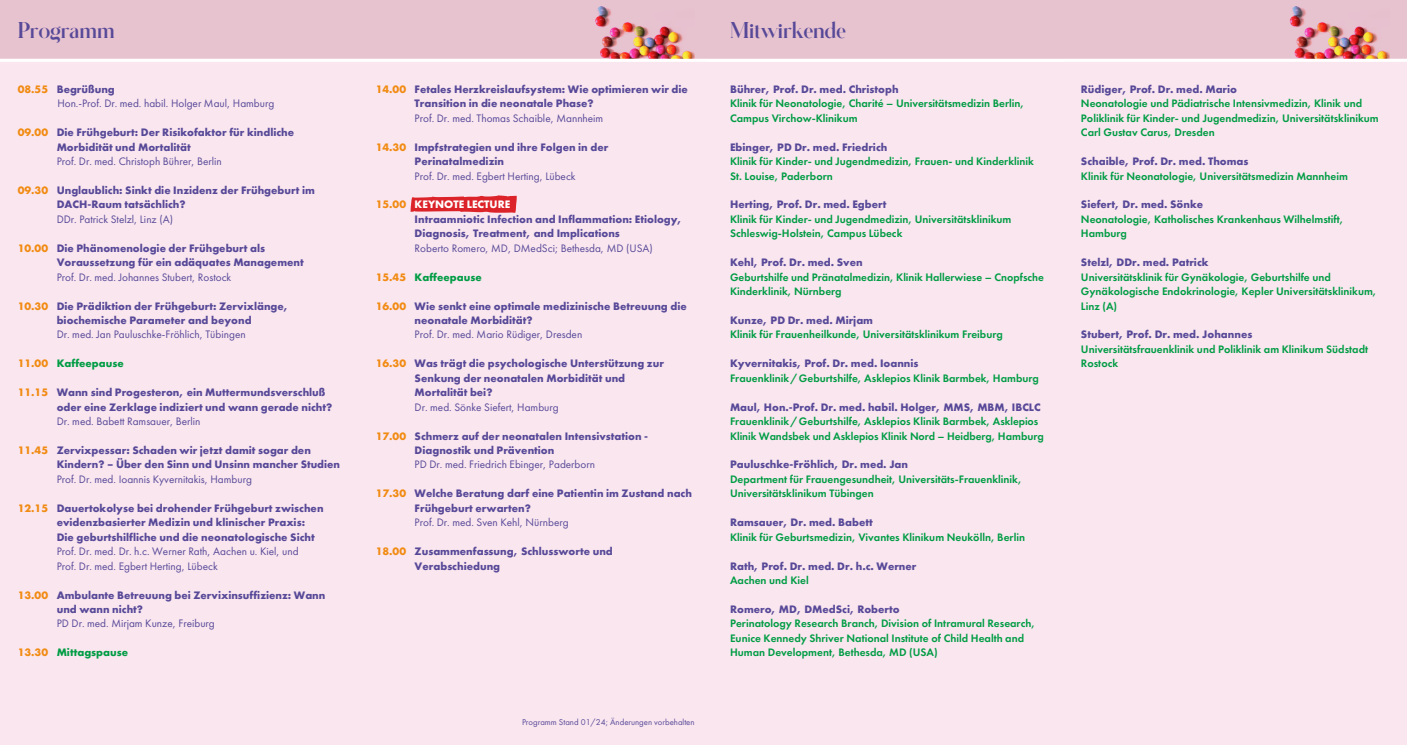
<style>
.page{position:relative;width:1407px;height:745px;background:#fff}
.page>*{position:absolute;margin:0;border:0;box-sizing:border-box;transform-origin:0 0}
.t1{font:20px "Glitten";color:#574998}
.t2{font:700 11.25px/14.4px "Futura PT";color:#574998}
.t3{font:600 11.25px/14.4px "Futura PT";color:#009c44}
.t4{font:11.25px/14.4px "Futura PT";color:#574998}
.t5{font:700 11.25px "Futura PT";color:#009c44}
.t6{font:8.75px "Futura PT";color:#574998}
.s1{font-weight:700;color:#f18b12}
.s2{font-weight:700}
.s3{color:#f18b12}
.s4{color:#fff}
</style>
<div class="page">
<div style="left:0;top:60px;width:1407px;height:684px;background:#fae6ef"></div>
<div style="left:0;top:0;width:1407px;height:60px;background:#e7c3cf"></div>
<img style="left:584px;top:7px;width:110px;height:52px">
<img style="left:1278px;top:7px;width:111px;height:52px">
<hr style="left:0;top:59px;width:1407px;height:3px;background:#fff">
<svg style="left:410px;top:195px;width:107px;height:18px;background:#e0444a"></svg>
<h1 class="t1" style="left:18px;top:20px;width:98px">Programm</h1>
<h1 class="t1" style="left:730px;top:20px;width:117px">Mitwirkende</h1>
<p class="t4" style="left:57px;top:83px;width:218px;text-indent:-40px"><span class="s1">08.55</span> <span class="s2">Begrüßung<br></span>Hon.-Prof. Dr. med. habil. Holger Maul, Hamburg</p>
<p class="t2" style="left:57px;top:126px;width:239px;text-indent:-39px"><span class="s3">09.00</span> Die Frühgeburt: Der Risikofaktor für kindliche<br>Morbidität und Mortalität</p>
<p class="t4" style="left:57px;top:155px;width:167px">Prof. Dr. med. Christoph Bührer, Berlin</p>
<p class="t2" style="left:57px;top:184px;width:260px;text-indent:-39px"><span class="s3">09.30</span> Unglaublich: Sinkt die Inzidenz der Frühgeburt im<br>DACH-Raum tatsächlich?</p>
<p class="t4" style="left:57px;top:212px;width:118px">DDr. Patrick Stelzl, Linz (A)</p>
<p class="t2" style="left:57px;top:241px;width:249px;text-indent:-39px"><span class="s3">10.00</span> Die Phänomenologie der Frühgeburt als<br>Voraussetzung für ein adäquates Management</p>
<p class="t4" style="left:57px;top:270px;width:176px">Prof. Dr. med. Johannes Stubert, Rostock</p>
<p class="t2" style="left:18px;top:299px;width:272px;text-align:center"><span class="s3">10.30</span> Die Prädiktion der Frühgeburt: Zervixlänge, biochemische Parameter and beyond</p>
<p class="t4" style="left:57px;top:328px;width:190px">Dr. med. Jan Pauluschke-Fröhlich, Tübingen</p>
<p class="t5" style="left:18px;top:358px;width:108px"><span class="s3">11.00</span> Kaffeepause</p>
<p class="t2" style="left:57px;top:386px;width:277px;text-indent:-39px"><span class="s3">11.15</span> Wann sind Progesteron, ein Muttermundsverschluß oder eine Zerklage indiziert und wann gerade nicht?</p>
<p class="t4" style="left:57px;top:414px;width:145px">Dr. med. Babett Ramsauer, Berlin</p>
<p class="t2" style="left:57px;top:443px;width:285px;text-indent:-39px"><span class="s3">11.45</span> Zervixpessar: Schaden wir jetzt damit sogar den<br>Kindern? – Über den Sinn und Unsinn mancher Studien</p>
<p class="t4" style="left:57px;top:472px;width:197px">Prof. Dr. med. Ioannis Kyvernitakis, Hamburg</p>
<p class="t2" style="left:57px;top:501px;width:268px;text-indent:-39px"><span class="s3">12.15</span> Dauertokolyse bei drohender Frühgeburt zwischen evidenzbasierter Medizin und klinischer Praxis:<br>Die geburtshilfliche und die neonatologische Sicht</p>
<p class="t4" style="left:57px;top:544px;width:243px">Prof. Dr. med. Dr. h.c. Werner Rath, Aachen u. Kiel, und<br>Prof. Dr. med. Egbert Herting, Lübeck</p>
<p class="t2" style="left:57px;top:588px;width:270px;text-indent:-39px"><span class="s3">13.00</span> Ambulante Betreuung bei Zervixinsuffizienz: Wann und wann nicht?</p>
<p class="t4" style="left:57px;top:617px;width:160px">PD Dr. med. Mirjam Kunze, Freiburg</p>
<p class="t5" style="left:18px;top:647px;width:112px"><span class="s3">13.30</span> Mittagspause</p>
<p class="t2" style="left:415px;top:83px;width:275px;text-indent:-39px"><span class="s3">14.00</span> Fetales Herzkreislaufsystem: Wie optimieren wir die<br>Transition in die neonatale Phase?</p>
<p class="t4" style="left:415px;top:111px;width:190px">Prof. Dr. med. Thomas Schaible, Mannheim</p>
<p class="t2" style="left:415px;top:140px;width:195px;text-indent:-39px"><span class="s3">14.30</span> Impfstrategien und ihre Folgen in der<br>Perinatalmedizin</p>
<p class="t4" style="left:415px;top:169px;width:163px">Prof. Dr. med. Egbert Herting, Lübeck</p>
<p class="t2" style="left:415px;top:198px;width:269px;text-indent:-39px"><span class="s3">15.00</span> <span class="s4">KEYNOTE LECTURE<br></span>Intraamniotic Infection and Inflammation: Etiology,<br>Diagnosis, Treatment, and Implications</p>
<p class="t4" style="left:415px;top:241px;width:240px">Roberto Romero, MD, DMedSci; Bethesda, MD (USA)</p>
<p class="t5" style="left:376px;top:272px;width:108px"><span class="s3">15.45</span> Kaffeepause</p>
<p class="t2" style="left:415px;top:299px;width:274px;text-indent:-39px"><span class="s3">16.00</span> Wie senkt eine optimale medizinische Betreuung die neonatale Morbidität?</p>
<p class="t4" style="left:415px;top:328px;width:169px">Prof. Dr. med. Mario Rüdiger, Dresden</p>
<p class="t2" style="left:415px;top:357px;width:251px;text-indent:-39px"><span class="s3">16.30</span> Was trägt die psychologische Unterstützung zur<br>Senkung der neonatalen Morbidität und<br>Mortalität bei?</p>
<p class="t4" style="left:415px;top:400px;width:146px">Dr. med. Sönke Siefert, Hamburg</p>
<p class="t2" style="left:415px;top:429px;width:235px;text-indent:-39px"><span class="s3">17.00</span> Schmerz auf der neonatalen Intensivstation -<br>Diagnostik und Prävention</p>
<p class="t4" style="left:415px;top:458px;width:182px">PD Dr. med. Friedrich Ebinger, Paderborn</p>
<p class="t2" style="left:415px;top:487px;width:279px;text-indent:-39px"><span class="s3">17.30</span> Welche Beratung darf eine Patientin im Zustand nach<br>Frühgeburt erwarten?</p>
<p class="t4" style="left:415px;top:515px;width:155px">Prof. Dr. med. Sven Kehl, Nürnberg</p>
<p class="t2" style="left:415px;top:544px;width:200px;text-indent:-39px"><span class="s3">18.00</span> Zusammenfassung, Schlussworte und<br>Verabschiedung</p>
<p class="t6" style="left:522px;top:717px;width:174px">Programm Stand 01/24; Änderungen vorbehalten</p>
<p class="t2" style="left:730px;top:83px;width:170px">Bührer, Prof. Dr. med. Christoph</p>
<p class="t3" style="left:730px;top:97px;width:296px">Klinik für Neonatologie, Charité – Universitätsmedizin Berlin,<br>Campus Virchow-Klinikum</p>
<p class="t2" style="left:730px;top:140px;width:159px">Ebinger, PD Dr. med. Friedrich</p>
<p class="t3" style="left:730px;top:155px;width:305px">Klinik für Kinder- und Jugendmedizin, Frauen- und Kinderklinik<br>St. Louise, Paderborn</p>
<p class="t2" style="left:730px;top:198px;width:158px">Herting, Prof. Dr. med. Egbert</p>
<p class="t3" style="left:730px;top:212px;width:283px">Klinik für Kinder- und Jugendmedizin, Universitätsklinikum<br>Schleswig-Holstein, Campus Lübeck</p>
<p class="t2" style="left:730px;top:256px;width:134px">Kehl, Prof. Dr. med. Sven</p>
<p class="t3" style="left:730px;top:270px;width:315px">Geburtshilfe und Pränatalmedizin, Klinik Hallerwiese – Cnopfsche<br>Kinderklinik, Nürnberg</p>
<p class="t2" style="left:730px;top:313px;width:144px">Kunze, PD Dr. med. Mirjam</p>
<p class="t3" style="left:730px;top:328px;width:274px">Klinik für Frauenheilkunde, Universitätsklinikum Freiburg</p>
<p class="t2" style="left:730px;top:357px;width:190px">Kyvernitakis, Prof. Dr. med. Ioannis</p>
<p class="t3" style="left:730px;top:371px;width:310px">Frauenklinik/Geburtshilfe, Asklepios Klinik Barmbek, Hamburg</p>
<p class="t2" style="left:730px;top:400px;width:312px">Maul, Hon.-Prof. Dr. med. habil. Holger, MMS, MBM, IBCLC</p>
<p class="t3" style="left:730px;top:414px;width:315px">Frauenklinik/Geburtshilfe, Asklepios Klinik Barmbek, Asklepios<br>Klinik Wandsbek und Asklepios Klinik Nord – Heidberg, Hamburg</p>
<p class="t2" style="left:730px;top:458px;width:180px">Pauluschke-Fröhlich, Dr. med. Jan</p>
<p class="t3" style="left:730px;top:472px;width:293px">Department für Frauengesundheit, Universitäts-Frauenklinik,<br>Universitätsklinikum Tübingen</p>
<p class="t2" style="left:730px;top:515px;width:144px">Ramsauer, Dr. med. Babett</p>
<p class="t3" style="left:730px;top:530px;width:296px">Klinik für Geburtsmedizin, Vivantes Klinikum Neukölln, Berlin</p>
<p class="t2" style="left:730px;top:559px;width:188px">Rath, Prof. Dr. med. Dr. h.c. Werner</p>
<p class="t3" style="left:730px;top:573px;width:80px">Aachen und Kiel</p>
<p class="t2" style="left:730px;top:602px;width:171px">Romero, MD, DMedSci, Roberto</p>
<p class="t3" style="left:730px;top:617px;width:306px">Perinatology Research Branch, Division of Intramural Research,<br>Eunice Kennedy Shriver National Institute of Child Health and<br>Human Development, Bethesda, MD (USA)</p>
<p class="t2" style="left:1081px;top:83px;width:158px">Rüdiger, Prof. Dr. med. Mario</p>
<p class="t3" style="left:1081px;top:97px;width:299px">Neonatologie und Pädiatrische Intensivmedizin, Klinik und<br>Poliklinik für Kinder- und Jugendmedizin, Universitätsklinikum<br>Carl Gustav Carus, Dresden</p>
<p class="t2" style="left:1081px;top:155px;width:169px">Schaible, Prof. Dr. med. Thomas</p>
<p class="t3" style="left:1081px;top:169px;width:269px">Klinik für Neonatologie, Universitätsmedizin Mannheim</p>
<p class="t2" style="left:1081px;top:198px;width:124px">Siefert, Dr. med. Sönke</p>
<p class="t3" style="left:1081px;top:212px;width:264px">Neonatologie, Katholisches Krankenhaus Wilhelmstift,<br>Hamburg</p>
<p class="t2" style="left:1081px;top:256px;width:129px">Stelzl, DDr. med. Patrick</p>
<p class="t3" style="left:1081px;top:270px;width:297px">Universitätsklinik für Gynäkologie, Geburtshilfe und<br>Gynäkologische Endokrinologie, Kepler Universitätsklinikum,<br>Linz (A)</p>
<p class="t2" style="left:1081px;top:328px;width:173px">Stubert, Prof. Dr. med. Johannes</p>
<p class="t3" style="left:1081px;top:342px;width:289px">Universitätsfrauenklinik und Poliklinik am Klinikum Südstadt<br>Rostock</p>
</div>
